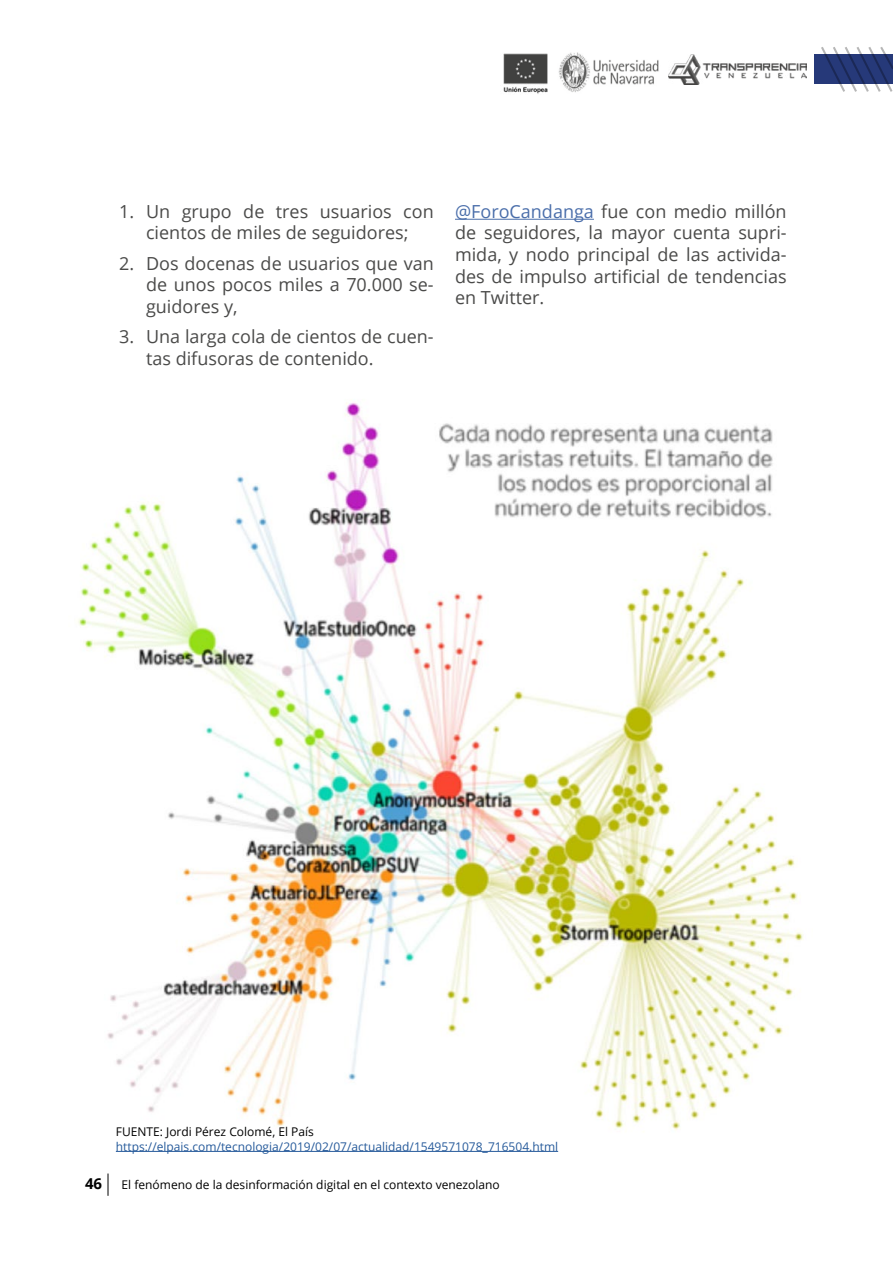
<style>
.page{position:relative;width:893px;height:1263px;background:#fff}
.page>*{position:absolute;margin:0;border:0;box-sizing:border-box;transform-origin:0 0}
.t1{font:18px/21.6px "Open Sans";color:#4a4a49;text-align:justify}
.t2{font:700 15px "Open Sans";color:#000}
.t3{font:12px "Open Sans";color:#000}
.t4{font:12px "Open Sans";color:#275b9b}
.s1{color:#4a6eaa}
</style>
<div class="page">
<div style="left:814px;top:54px;width:79px;height:29px;background:#263979"></div>
<img style="left:669px;top:54px;width:138px;height:30px">
<img style="left:558px;top:52px;width:101px;height:40px">
<img style="left:503px;top:53px;width:45px;height:41px">
<svg style="left:108px;top:1173px;width:1px;height:23px"></svg>
<svg style="left:819px;top:47px;width:74px;height:45px"></svg>
<img style="left:78px;top:402px;width:725px;height:728px">
<hr style="left:116px;top:1151px;width:442px;height:1px;background:#275b9b">
<hr style="left:455px;top:219px;width:139px;height:1px;background:#4a6eaa">
<p class="t1" style="left:119px;top:200px;width:316px;text-align:center">1. Un grupo de tres usuarios con cientos de miles de seguidores;</p>
<p class="t1" style="left:146px;top:252px;width:289px;text-indent:-27px">2. Dos docenas de usuarios que van de unos pocos miles a 70.000 se&shy;guidores y,</p>
<p class="t1" style="left:146px;top:325px;width:289px;text-indent:-27px">3. Una larga cola de cientos de cuen&shy;tas difusoras de contenido.</p>
<p class="t1" style="left:455px;top:200px;width:333px"><span class="s1">@ForoCandanga</span> fue con medio millón de seguidores, la mayor cuenta supri&shy;mida, y nodo principal de las activida&shy;des de impulso artificial de tendencias en Twitter.</p>
<p class="t3" style="left:116px;top:1123px;width:199px">FUENTE: Jordi Pérez Colomé, El País</p>
<p class="t4" style="left:116px;top:1138px;width:444px">https://elpais.com/tecnologia/2019/02/07/actualidad/1549571078_716504.html</p>
<p class="t2" style="left:85px;top:1173px;width:19px">46</p>
<p class="t3" style="left:122px;top:1177px;width:380px">El fenómeno de la desinformación digital en el contexto venezolano</p>
</div>
